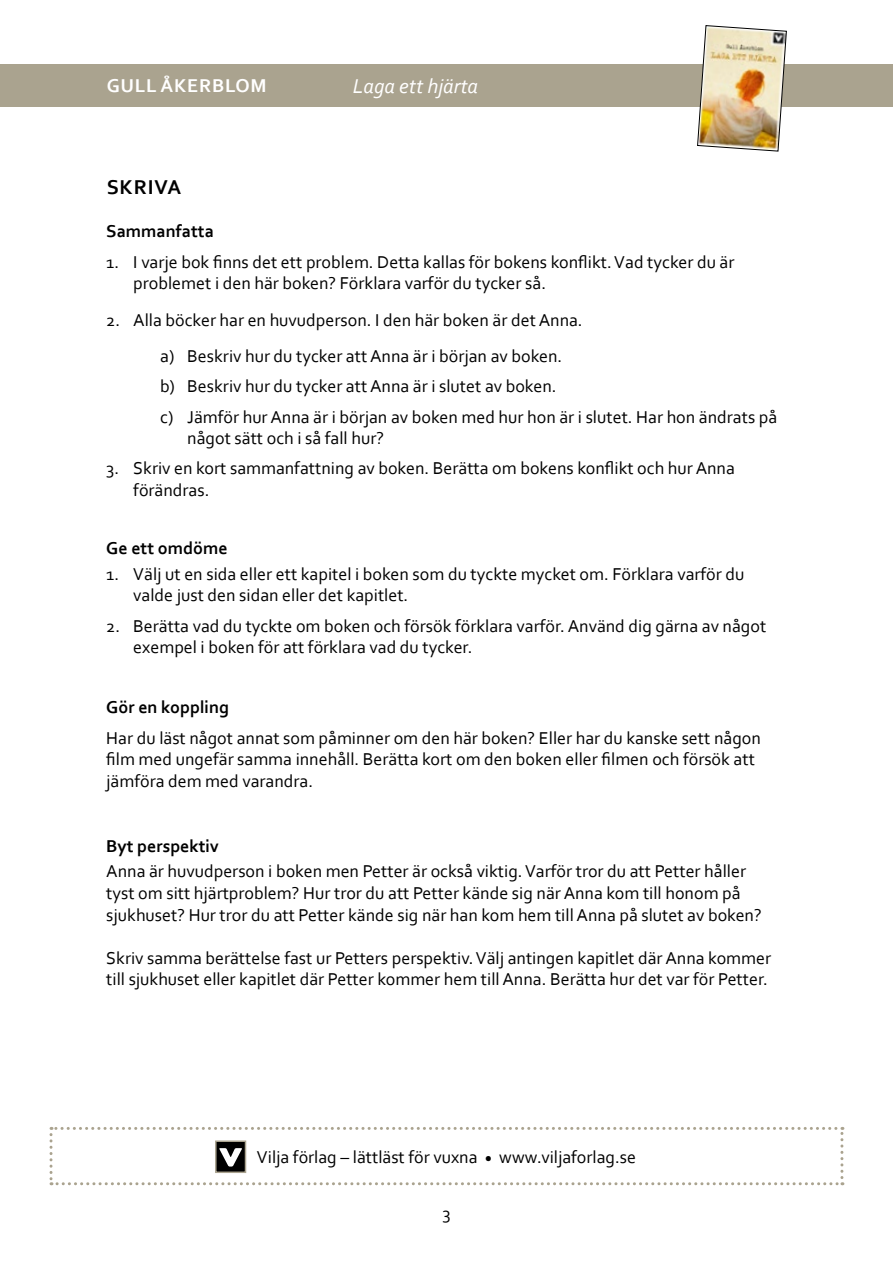
<style>
.page{position:relative;width:893px;height:1263px;background:#fff}
.page>*{position:absolute;margin:0;border:0;box-sizing:border-box;transform-origin:0 0}
.t1{font:italic 21px "Corbel";color:#fff}
.t2{font:700 21px "Corbel";letter-spacing:.04em;color:#000}
.t3{font:700 19.5px "Corbel";letter-spacing:.04em;color:#fff}
.t4{font:18px/21.6px "Corbel";color:#000}
.t5{font:700 18px "Corbel";color:#000}
</style>
<div class="page">
<svg style="left:50px;top:1127px;width:793px;height:58px"></svg>
<div style="left:215px;top:1140px;width:31px;height:33px;border:2px solid #aaa38f"></div>
<div style="left:0;top:64px;width:893px;height:42px;background:#aaa38f"></div>
<img style="left:697px;top:25px;width:90px;height:126px">
<p class="t3" style="left:107px;top:74px;width:162px">GULL ÅKERBLOM</p>
<p class="t1" style="left:353px;top:73px;width:127px">Laga ett hjärta</p>
<p class="t2" style="left:107px;top:174px;width:76px">SKRIVA</p>
<p class="t5" style="left:106px;top:220px;width:109px">Sammanfatta</p>
<p class="t4" style="left:133px;top:250px;width:603px;text-indent:-27px">1. I varje bok finns det ett problem. Detta kallas för bokens konflikt. Vad tycker du är problemet i den här boken? Förklara varför du tycker så.</p>
<p class="t4" style="left:160px;top:301px;width:424px;line-height:36.6px;text-indent:-54px">2. Alla böcker har en huvudperson. I den här boken är det Anna. a) Beskriv hur du tycker att Anna är i början av boken.</p>
<p class="t4" style="left:160px;top:371px;width:618px;line-height:30.2px">b) Beskriv hur du tycker att Anna är i slutet av boken.<br>c) Jämför hur Anna är i början av boken med hur hon är i slutet. Har hon ändrats på</p>
<p class="t4" style="left:187px;top:427px;width:198px">något sätt och i så fall hur?</p>
<p class="t4" style="left:133px;top:457px;width:603px;text-indent:-27px">3. Skriv en kort sammanfattning av boken. Berätta om bokens konflikt och hur Anna förändras.</p>
<p class="t5" style="left:106px;top:537px;width:123px">Ge ett omdöme</p>
<p class="t4" style="left:133px;top:563px;width:613px;text-indent:-27px">1. Välj ut en sida eller ett kapitel i boken som du tyckte mycket om. Förklara varför du valde just den sidan eller det kapitlet.</p>
<p class="t4" style="left:133px;top:614px;width:634px;text-indent:-27px">2. Berätta vad du tyckte om boken och försök förklara varför. Använd dig gärna av något exempel i boken för att förklara vad du tycker.</p>
<p class="t5" style="left:106px;top:696px;width:124px">Gör en koppling</p>
<p class="t4" style="left:106px;top:726px;width:656px">Har du läst något annat som påminner om den här boken? Eller har du kanske sett någon film med ungefär samma innehåll. Berätta kort om den boken eller filmen och försök att jämföra dem med varandra.</p>
<p class="t5" style="left:106px;top:834px;width:114px">Byt perspektiv</p>
<p class="t4" style="left:106px;top:860px;width:657px">Anna är huvudperson i boken men Petter är också viktig. Varför tror du att Petter håller tyst om sitt hjärtproblem? Hur tror du att Petter kände sig när Anna kom till honom på sjukhuset? Hur tror du att Petter kände sig när han kom hem till Anna på slutet av boken?</p>
<p class="t4" style="left:106px;top:946px;width:666px">Skriv samma berättelse fast ur Petters perspektiv. Välj antingen kapitlet där Anna kommer till sjukhuset eller kapitlet där Petter kommer hem till Anna. Berätta hur det var för Petter.</p>
<p class="t4" style="left:257px;top:1145px;width:381px">Vilja förlag – lättläst för vuxna <sub>•</sub> www.viljaforlag.se</p>
<p class="t4" style="left:442px;top:1202px;width:10px">3</p>
</div>
